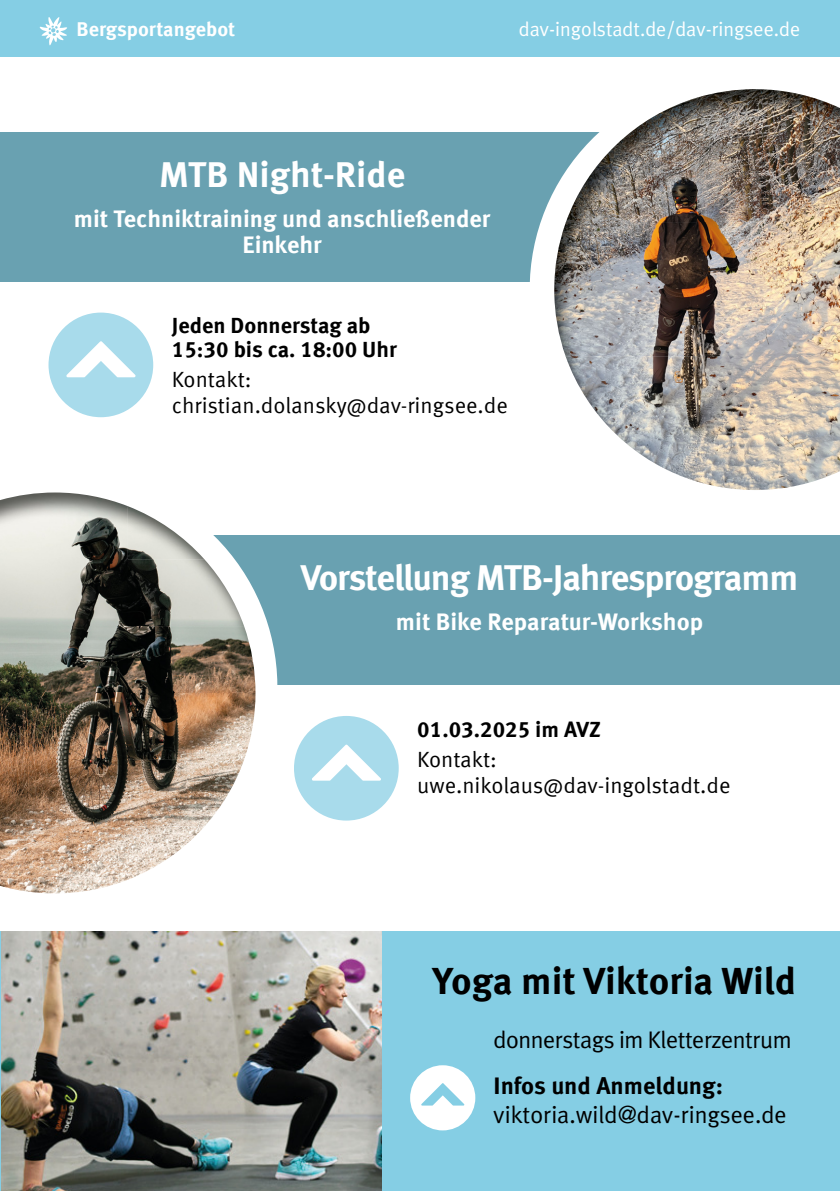
<style>
.page{position:relative;width:840px;height:1191px;background:#fff}
.page>*{position:absolute;margin:0;border:0;box-sizing:border-box;transform-origin:0 0}
.t1{font:700 38px "Meta Offc";letter-spacing:-.005em;color:#000}
.t2{font:700 36px "Meta Offc";letter-spacing:-.03em;color:#fff}
.t3{font:700 36px "Meta Offc";color:#fff}
.t4{font:700 24px/26px "Meta Offc";color:#fff;text-align:center}
.t5{font:24px "Meta Plus Normal";color:#000}
.t6{font:24px "Meta Plus Normal";letter-spacing:-.02em;color:#000}
.t7{font:700 24px "Meta Offc";color:#000}
.t8{font:22px/26px "Meta Offc Norm";letter-spacing:-.005em;color:#000}
.t9{font:700 22px/24px "Meta Offc";color:#000}
.t10{font:20px "Meta Plus Normal";color:#fff}
.t11{font:700 20px "Meta Offc";color:#fff}
</style>
<div class="page">
<div style="left:94px;top:535px;width:745px;height:149px;background:#69a1b1"></div>
<svg style="left:306px;top:716px;width:92px;height:104px"></svg>
<svg style="left:45px;top:535px;width:261px;height:359px"></svg>
<img style="left:1px;top:492px;width:127px;height:401px">
<img style="left:128px;top:506px;width:76px;height:53px">
<img style="left:128px;top:559px;width:116px;height:67px">
<img style="left:128px;top:626px;width:127px;height:134px">
<img style="left:128px;top:759px;width:116px;height:67px">
<img style="left:128px;top:826px;width:76px;height:53px">
<div style="left:0;top:132px;width:839px;height:149px;background:#69a1b1"></div>
<svg style="left:513px;top:172px;width:52px;height:110px"></svg>
<img style="left:565px;top:98px;width:131px;height:125px">
<img style="left:696px;top:89px;width:143px;height:134px">
<img style="left:554px;top:223px;width:285px;height:133px">
<img style="left:565px;top:356px;width:131px;height:126px">
<img style="left:696px;top:356px;width:143px;height:134px">
<div style="left:0;top:0;width:839px;height:57px;background:#85cee4"></div>
<div style="left:0;top:931px;width:839px;height:260px;background:#85cee4"></div>
<svg style="left:410px;top:1065px;width:65px;height:65px"></svg>
<svg style="left:48px;top:312px;width:105px;height:105px"></svg>
<img style="left:1px;top:931px;width:380px;height:260px">
<svg style="left:39px;top:17px;width:28px;height:28px"></svg>
<p class="t11" style="left:77px;top:17px;width:160px">Bergsportangebot</p>
<p class="t10" style="left:518px;top:18px;width:283px">dav-ingolstadt.de/dav-ringsee.de</p>
<h2 class="t3" style="left:159px;top:153px;width:247px">MTB Night-Ride</h2>
<p class="t4" style="left:74px;top:206px;width:418px">mit Techniktraining und anschließender<br>Einkehr</p>
<p class="t9" style="left:172px;top:314px;width:226px">Jeden Donnerstag ab<br>15:30 bis ca. 18:00 Uhr</p>
<p class="t8" style="left:172px;top:367px;width:337px">Kontakt: christian.dolansky@dav-ringsee.de</p>
<h2 class="t2" style="left:300px;top:556px;width:498px">Vorstellung MTB-Jahresprogramm</h2>
<p class="t4" style="left:395px;top:610px;width:309px">mit Bike Reparatur-Workshop</p>
<p class="t9" style="left:417px;top:717px;width:185px">01.03.2025 im AVZ</p>
<p class="t8" style="left:417px;top:746px;width:314px">Kontakt: uwe.nikolaus@dav-ingolstadt.de</p>
<h1 class="t1" style="left:432px;top:958px;width:365px">Yoga mit Viktoria Wild</h1>
<p class="t6" style="left:493px;top:1026px;width:299px">donnerstags im Kletterzentrum</p>
<p class="t7" style="left:493px;top:1071px;width:231px">Infos und Anmeldung:</p>
<p class="t5" style="left:493px;top:1100px;width:294px">viktoria.wild@dav-ringsee.de</p>
</div>
